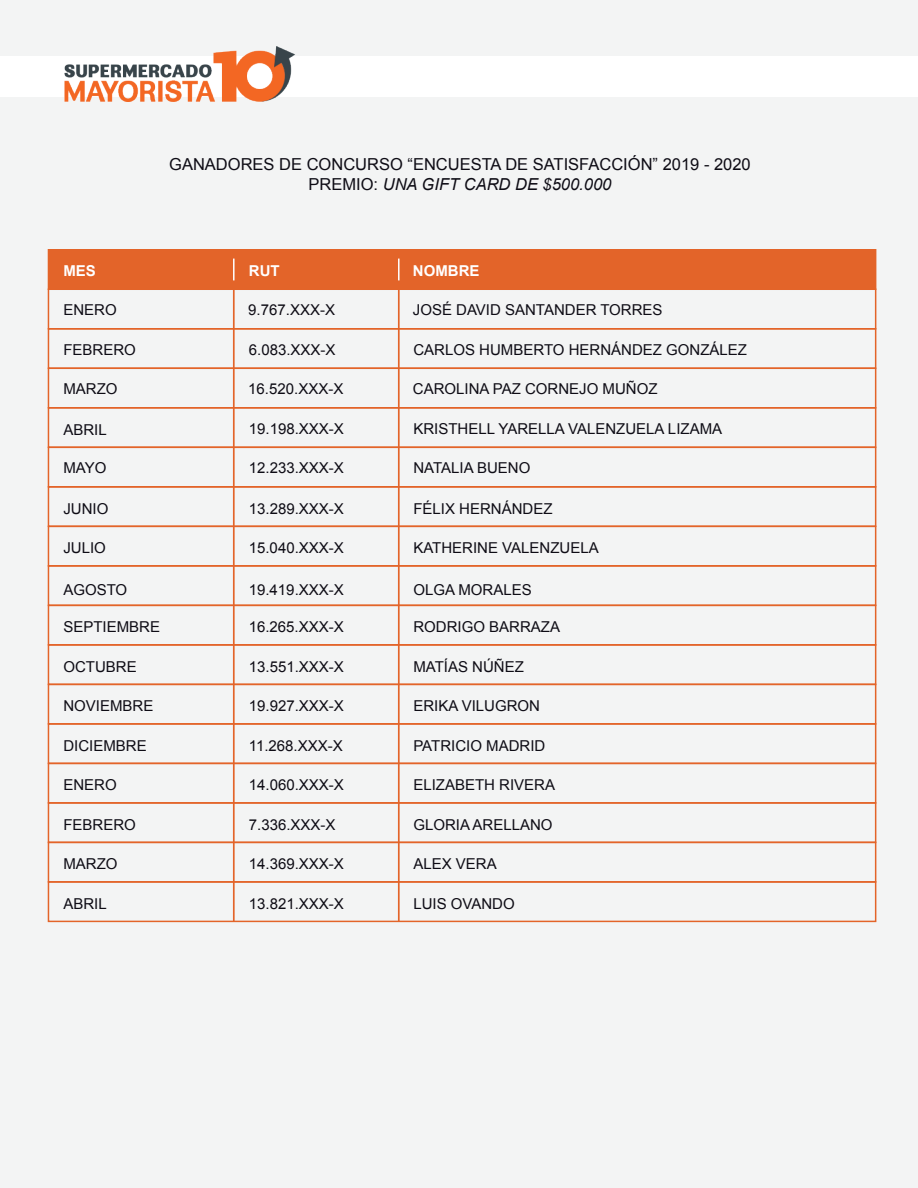
<style>
.page{position:relative;width:918px;height:1188px;background:#f3f4f4}
.page>*{position:absolute;margin:0;border:0;box-sizing:border-box;transform-origin:0 0}
.t1{font:16.5px/19.8px "Arial";color:#0e0c15;text-align:center}
.t2{font:15px "Arial";color:#0e0c15}
.t3{font:700 15px "Arial";color:#fff}
.s1{font-style:italic}
</style>
<div class="page">
<div style="left:0;top:56px;width:918px;height:41px;background:#fff"></div>
<div style="left:48px;top:249px;width:828px;height:41px;background:#e36429"></div>
<div style="left:48px;top:328px;width:828px;height:41px;border:2px solid #e36429"></div>
<hr style="left:233px;top:250px;width:2px;height:671px;background:#e36429">
<div style="left:48px;top:368px;width:828px;height:41px;border:2px solid #e36429"></div>
<div style="left:48px;top:407px;width:828px;height:41px;border:2px solid #e36429"></div>
<div style="left:48px;top:447px;width:828px;height:41px;border:2px solid #e36429"></div>
<div style="left:48px;top:486px;width:828px;height:41px;border:2px solid #e36429"></div>
<div style="left:48px;top:526px;width:828px;height:41px;border:2px solid #e36429"></div>
<div style="left:48px;top:565px;width:828px;height:41px;border:2px solid #e36429"></div>
<div style="left:48px;top:605px;width:828px;height:41px;border:2px solid #e36429"></div>
<div style="left:48px;top:644px;width:828px;height:41px;border:2px solid #e36429"></div>
<hr style="left:398px;top:250px;width:2px;height:671px;background:#e36429">
<hr style="left:398px;top:259px;width:2px;height:21px;background:#fff">
<hr style="left:233px;top:259px;width:2px;height:21px;background:#fff">
<img style="left:64px;top:46px;width:231px;height:56px">
<div style="left:48px;top:684px;width:828px;height:41px;border:2px solid #e36429"></div>
<div style="left:48px;top:723px;width:828px;height:41px;border:2px solid #e36429"></div>
<div style="left:48px;top:763px;width:828px;height:41px;border:2px solid #e36429"></div>
<div style="left:48px;top:802px;width:828px;height:41px;border:2px solid #e36429"></div>
<div style="left:48px;top:842px;width:828px;height:41px;border:2px solid #e36429"></div>
<div style="left:48px;top:881px;width:828px;height:41px;border:2px solid #e36429"></div>
<p class="t1" style="left:169px;top:154px;width:583px">GANADORES DE CONCURSO “ENCUESTA DE SATISFACCIÓN” 2019 - 2020<br>PREMIO: <span class="s1">UNA GIFT CARD DE $500.000</span></p>
<p class="t3" style="left:63px;top:261px;width:34px">MES</p>
<p class="t2" style="left:63px;top:300px;width:55px">ENERO</p>
<p class="t2" style="left:248px;top:300px;width:88px">9.767.XXX-X</p>
<p class="t2" style="left:249px;top:340px;width:88px">6.083.XXX-X</p>
<p class="t3" style="left:249px;top:261px;width:32px">RUT</p>
<p class="t3" style="left:413px;top:261px;width:68px">NOMBRE</p>
<p class="t2" style="left:413px;top:300px;width:251px">JOSÉ DAVID SANTANDER TORRES</p>
<p class="t2" style="left:63px;top:340px;width:74px">FEBRERO</p>
<p class="t2" style="left:413px;top:340px;width:335px">CARLOS HUMBERTO HERNÁNDEZ GONZÁLEZ</p>
<p class="t2" style="left:413px;top:379px;width:246px">CAROLINA PAZ CORNEJO MUÑOZ</p>
<p class="t2" style="left:63px;top:379px;width:56px">MARZO</p>
<p class="t2" style="left:248px;top:379px;width:97px">16.520.XXX-X</p>
<p class="t2" style="left:249px;top:419px;width:97px">19.198.XXX-X</p>
<p class="t2" style="left:63px;top:420px;width:45px">ABRIL</p>
<p class="t2" style="left:413px;top:419px;width:310px">KRISTHELL YARELLA VALENZUELA LIZAMA</p>
<p class="t2" style="left:63px;top:458px;width:45px">MAYO</p>
<p class="t2" style="left:249px;top:458px;width:97px">12.233.XXX-X</p>
<p class="t2" style="left:413px;top:458px;width:118px">NATALIA BUENO</p>
<p class="t2" style="left:63px;top:499px;width:46px">JUNIO</p>
<p class="t2" style="left:249px;top:499px;width:97px">13.289.XXX-X</p>
<p class="t2" style="left:413px;top:499px;width:141px">FÉLIX HERNÁNDEZ</p>
<p class="t2" style="left:63px;top:538px;width:44px">JULIO</p>
<p class="t2" style="left:249px;top:538px;width:97px">15.040.XXX-X</p>
<p class="t2" style="left:413px;top:538px;width:187px">KATHERINE VALENZUELA</p>
<p class="t2" style="left:63px;top:580px;width:65px">AGOSTO</p>
<p class="t2" style="left:249px;top:580px;width:97px">19.419.XXX-X</p>
<p class="t2" style="left:413px;top:580px;width:120px">OLGA MORALES</p>
<p class="t2" style="left:63px;top:617px;width:98px">SEPTIEMBRE</p>
<p class="t2" style="left:249px;top:617px;width:97px">16.265.XXX-X</p>
<p class="t2" style="left:413px;top:617px;width:148px">RODRIGO BARRAZA</p>
<p class="t2" style="left:63px;top:657px;width:75px">OCTUBRE</p>
<p class="t2" style="left:249px;top:657px;width:97px">13.551.XXX-X</p>
<p class="t2" style="left:413px;top:657px;width:112px">MATÍAS NÚÑEZ</p>
<p class="t2" style="left:63px;top:696px;width:92px">NOVIEMBRE</p>
<p class="t2" style="left:249px;top:696px;width:97px">19.927.XXX-X</p>
<p class="t2" style="left:413px;top:696px;width:128px">ERIKA VILUGRON</p>
<p class="t2" style="left:63px;top:736px;width:85px">DICIEMBRE</p>
<p class="t2" style="left:249px;top:736px;width:95px">11.268.XXX-X</p>
<p class="t2" style="left:413px;top:736px;width:133px">PATRICIO MADRID</p>
<p class="t2" style="left:63px;top:775px;width:55px">ENERO</p>
<p class="t2" style="left:249px;top:775px;width:97px">14.060.XXX-X</p>
<p class="t2" style="left:413px;top:775px;width:143px">ELIZABETH RIVERA</p>
<p class="t2" style="left:63px;top:815px;width:74px">FEBRERO</p>
<p class="t2" style="left:249px;top:815px;width:88px">7.336.XXX-X</p>
<p class="t2" style="left:413px;top:815px;width:141px">GLORIA ARELLANO</p>
<p class="t2" style="left:63px;top:854px;width:56px">MARZO</p>
<p class="t2" style="left:249px;top:854px;width:97px">14.369.XXX-X</p>
<p class="t2" style="left:413px;top:854px;width:85px">ALEX VERA</p>
<p class="t2" style="left:63px;top:894px;width:45px">ABRIL</p>
<p class="t2" style="left:249px;top:894px;width:97px">13.821.XXX-X</p>
<p class="t2" style="left:413px;top:894px;width:103px">LUIS OVANDO</p>
</div>
